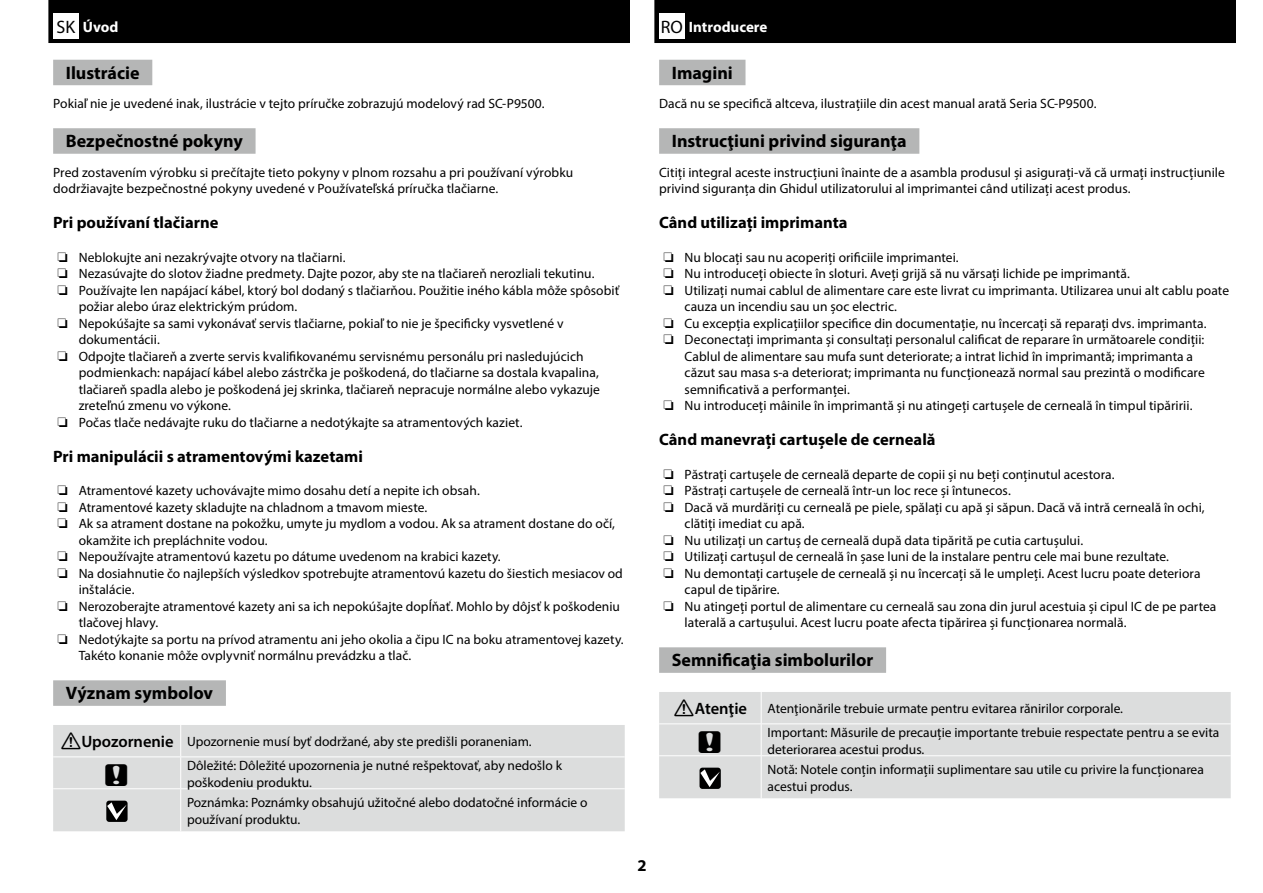
<style>
.page{position:relative;width:1263px;height:893px;background:#fff}
.page>*{position:absolute;margin:0;border:0;box-sizing:border-box;transform-origin:0 0}
.t1{font:30px "TP Publication Group Icons 3 AA";color:#000}
.t2{font:700 18px "Myriad Pro";color:#000}
.t3{font:700 16.5px "Myriad Pro";color:#000}
.t4{font:700 15px "Myriad Pro";color:#fff}
.t5{font:13.5px/16.5px "Myriad Pro";color:#000}
.s1{font-weight:400;font-size:18px;color:#000}
.s2{font-family:"TP Publication Group Icons 4 AAA";font-size:24px}
.s3{font-weight:600;font-size:16.5px}
</style>
<div class="page">
<div style="left:49px;top:0;width:581px;height:43px;background:#000"></div>
<div style="left:655px;top:0;width:580px;height:43px;background:#000"></div>
<div style="left:53px;top:60px;width:99px;height:25px;background:#b5b6b6"></div>
<div style="left:53px;top:128px;width:203px;height:26px;background:#b5b6b6"></div>
<div style="left:53px;top:680px;width:173px;height:26px;background:#b5b6b6"></div>
<div style="left:53px;top:725px;width:572px;height:106px;background:#dcdddd"></div>
<hr style="left:180px;top:725px;width:1px;height:31px;background:#fff">
<hr style="left:53px;top:756px;width:128px;height:1px;background:#fff">
<hr style="left:181px;top:756px;width:444px;height:1px;background:#fff">
<hr style="left:180px;top:757px;width:1px;height:31px;background:#fff">
<hr style="left:53px;top:788px;width:128px;height:1px;background:#fff">
<hr style="left:181px;top:788px;width:444px;height:1px;background:#fff">
<hr style="left:180px;top:789px;width:1px;height:42px;background:#fff">
<svg style="left:106px;top:801px;width:22px;height:21px"></svg>
<div style="left:53px;top:13px;width:26px;height:25px;background:#fff"></div>
<div style="left:659px;top:60px;width:86px;height:25px;background:#b5b6b6"></div>
<div style="left:659px;top:128px;width:260px;height:26px;background:#b5b6b6"></div>
<div style="left:659px;top:647px;width:227px;height:26px;background:#b5b6b6"></div>
<div style="left:659px;top:692px;width:572px;height:106px;background:#dcdddd"></div>
<hr style="left:761px;top:692px;width:1px;height:31px;background:#fff">
<hr style="left:659px;top:723px;width:102px;height:1px;background:#fff">
<hr style="left:761px;top:723px;width:470px;height:1px;background:#fff">
<hr style="left:761px;top:724px;width:1px;height:31px;background:#fff">
<hr style="left:659px;top:755px;width:102px;height:1px;background:#fff">
<hr style="left:761px;top:755px;width:470px;height:1px;background:#fff">
<hr style="left:761px;top:756px;width:1px;height:42px;background:#fff">
<svg style="left:699px;top:768px;width:22px;height:21px"></svg>
<div style="left:659px;top:13px;width:26px;height:25px;background:#fff"></div>
<p class="t4" style="left:57px;top:17px;width:63px"><span class="s1">SK</span> Úvod</p>
<h2 class="t2" style="left:66px;top:61px;width:75px">Ilustrácie</h2>
<p class="t5" style="left:53px;top:95px;width:493px">Pokiaľ nie je uvedené inak, ilustrácie v tejto príručke zobrazujú modelový rad SC-P9500.</p>
<h2 class="t2" style="left:66px;top:130px;width:178px">Bezpečnostné pokyny</h2>
<p class="t5" style="left:53px;top:164px;width:521px">Pred zostavením výrobku si prečítajte tieto pokyny v plnom rozsahu a pri používaní výrobku dodržiavajte bezpečnostné pokyny uvedené v Používateľská príručka tlačiarne.</p>
<p class="t3" style="left:53px;top:212px;width:167px">Pri používaní tlačiarne</p>
<p class="t5" style="left:57px;top:249px;width:290px">❏ Neblokujte ani nezakrývajte otvory na tlačiarni.</p>
<p class="t5" style="left:57px;top:265px;width:539px">❏ Nezasúvajte do slotov žiadne predmety. Dajte pozor, aby ste na tlačiareň nerozliali tekutinu.</p>
<p class="t5" style="left:57px;top:282px;width:563px">❏ Používajte len napájací kábel, ktorý bol dodaný s tlačiarňou. Použitie iného kábla môže spôsobiť</p>
<p class="t5" style="left:79px;top:298px;width:220px">požiar alebo úraz elektrickým prúdom.</p>
<p class="t5" style="left:57px;top:315px;width:508px">❏ Nepokúšajte sa sami vykonávať servis tlačiarne, pokiaľ to nie je špecificky vysvetlené v</p>
<p class="t5" style="left:79px;top:331px;width:83px">dokumentácii.</p>
<p class="t5" style="left:57px;top:348px;width:528px">❏ Odpojte tlačiareň a zverte servis kvalifikovanému servisnému personálu pri nasledujúcich</p>
<p class="t5" style="left:79px;top:364px;width:522px">podmienkach: napájací kábel alebo zástrčka je poškodená, do tlačiarne sa dostala kvapalina,</p>
<p class="t5" style="left:79px;top:381px;width:523px">tlačiareň spadla alebo je poškodená jej skrinka, tlačiareň nepracuje normálne alebo vykazuje</p>
<p class="t5" style="left:79px;top:397px;width:154px">zreteľnú zmenu vo výkone.</p>
<p class="t5" style="left:57px;top:414px;width:467px">❏ Počas tlače nedávajte ruku do tlačiarne a nedotýkajte sa atramentových kaziet.</p>
<p class="t3" style="left:53px;top:445px;width:311px">Pri manipulácii s atramentovými kazetami</p>
<p class="t5" style="left:57px;top:482px;width:424px">❏ Atramentové kazety uchovávajte mimo dosahu detí a nepite ich obsah.</p>
<p class="t5" style="left:57px;top:499px;width:371px">❏ Atramentové kazety skladujte na chladnom a tmavom mieste.</p>
<p class="t5" style="left:57px;top:515px;width:559px">❏ Ak sa atrament dostane na pokožku, umyte ju mydlom a vodou. Ak sa atrament dostane do očí,</p>
<p class="t5" style="left:79px;top:532px;width:191px">okamžite ich prepláchnite vodou.</p>
<p class="t5" style="left:57px;top:548px;width:445px">❏ Nepoužívajte atramentovú kazetu po dátume uvedenom na krabici kazety.</p>
<p class="t5" style="left:57px;top:565px;width:567px">❏ Na dosiahnutie čo najlepších výsledkov spotrebujte atramentovú kazetu do šiestich mesiacov od</p>
<p class="t5" style="left:79px;top:581px;width:57px">inštalácie.</p>
<p class="t5" style="left:57px;top:598px;width:564px">❏ Nerozoberajte atramentové kazety ani sa ich nepokúšajte dopĺňať. Mohlo by dôjsť k poškodeniu</p>
<p class="t5" style="left:79px;top:614px;width:81px">tlačovej hlavy.</p>
<p class="t5" style="left:57px;top:631px;width:568px">❏ Nedotýkajte sa portu na prívod atramentu ani jeho okolia a čipu IC na boku atramentovej kazety.</p>
<p class="t5" style="left:79px;top:647px;width:334px">Takéto konanie môže ovplyvniť normálnu prevádzku a tlač.</p>
<h2 class="t2" style="left:66px;top:682px;width:149px">Význam symbolov</h2>
<p class="t5" style="left:60px;top:733px;width:473px"><span class="s2">!</span><span class="s3">Upozornenie</span> Upozornenie musí byť dodržané, aby ste predišli poraneniam.</p>
<h1 class="t1" style="left:106px;top:755px;width:24px">c</h1>
<p class="t5" style="left:187px;top:757px;width:376px">Dôležité: Dôležité upozornenia je nutné rešpektovať, aby nedošlo k poškodeniu produktu.</p>
<p class="t5" style="left:187px;top:794px;width:402px">Poznámka: Poznámky obsahujú užitočné alebo dodatočné informácie o používaní produktu.</p>
<p class="t4" style="left:661px;top:17px;width:108px"><span class="s1">RO</span> Introducere</p>
<h2 class="t2" style="left:672px;top:61px;width:62px">Imagini</h2>
<p class="t5" style="left:659px;top:95px;width:439px">Dacă nu se specifică altceva, ilustrațiile din acest manual arată Seria SC-P9500.</p>
<h2 class="t2" style="left:672px;top:130px;width:236px">Instrucţiuni privind siguranţa</h2>
<p class="t5" style="left:659px;top:164px;width:567px">Citiți integral aceste instrucțiuni înainte de a asambla produsul și asigurați-vă că urmați instrucțiunile privind siguranța din Ghidul utilizatorului al imprimantei când utilizați acest produs.</p>
<p class="t3" style="left:659px;top:212px;width:190px">Când utilizați imprimanta</p>
<p class="t5" style="left:663px;top:249px;width:297px">❏ Nu blocați sau nu acoperiți orificiile imprimantei.</p>
<p class="t5" style="left:663px;top:265px;width:468px">❏ Nu introduceți obiecte în sloturi. Aveți grijă să nu vărsați lichide pe imprimantă.</p>
<p class="t5" style="left:663px;top:282px;width:567px">❏ Utilizați numai cablul de alimentare care este livrat cu imprimanta. Utilizarea unui alt cablu poate</p>
<p class="t5" style="left:685px;top:298px;width:214px">cauza un incendiu sau un șoc electric.</p>
<p class="t5" style="left:663px;top:315px;width:545px">❏ Cu excepția explicațiilor specifice din documentație, nu încercați să reparați dvs. imprimanta.</p>
<p class="t5" style="left:663px;top:331px;width:542px">❏ Deconectați imprimanta și consultați personalul calificat de reparare în următoarele condiții:</p>
<p class="t5" style="left:685px;top:348px;width:510px">Cablul de alimentare sau mufa sunt deteriorate; a intrat lichid în imprimantă; imprimanta a</p>
<p class="t5" style="left:685px;top:364px;width:522px">căzut sau masa s-a deteriorat; imprimanta nu funcționează normal sau prezintă o modificare</p>
<p class="t5" style="left:685px;top:381px;width:167px">semnificativă a performanței.</p>
<p class="t5" style="left:663px;top:397px;width:531px">❏ Nu introduceți mâinile în imprimantă și nu atingeți cartușele de cerneală în timpul tipăririi.</p>
<p class="t3" style="left:659px;top:429px;width:278px">Când manevrați cartușele de cerneală</p>
<p class="t5" style="left:663px;top:466px;width:453px">❏ Păstrați cartușele de cerneală departe de copii și nu beți conținutul acestora.</p>
<p class="t5" style="left:663px;top:482px;width:349px">❏ Păstrați cartușele de cerneală într-un loc rece și întunecos.</p>
<p class="t5" style="left:663px;top:499px;width:543px">❏ Dacă vă murdăriți cu cerneală pe piele, spălați cu apă și săpun. Dacă vă intră cerneală în ochi,</p>
<p class="t5" style="left:685px;top:515px;width:122px">clătiți imediat cu apă.</p>
<p class="t5" style="left:663px;top:532px;width:421px">❏ Nu utilizați un cartuș de cerneală după data tipărită pe cutia cartușului.</p>
<p class="t5" style="left:663px;top:548px;width:507px">❏ Utilizați cartușul de cerneală în șase luni de la instalare pentru cele mai bune rezultate.</p>
<p class="t5" style="left:663px;top:565px;width:539px">❏ Nu demontați cartușele de cerneală și nu încercați să le umpleți. Acest lucru poate deteriora</p>
<p class="t5" style="left:685px;top:581px;width:96px">capul de tipărire.</p>
<p class="t5" style="left:663px;top:598px;width:555px">❏ Nu atingeți portul de alimentare cu cerneală sau zona din jurul acestuia și cipul IC de pe partea</p>
<p class="t5" style="left:685px;top:614px;width:443px">laterală a cartușului. Acest lucru poate afecta tipărirea și funcționarea normală.</p>
<h2 class="t2" style="left:672px;top:649px;width:203px">Semnificaţia simbolurilor</h2>
<p class="t5" style="left:673px;top:700px;width:451px"><span class="s2">!</span><span class="s3">Atenţie</span> Atenţionările trebuie urmate pentru evitarea rănirilor corporale.</p>
<h1 class="t1" style="left:699px;top:722px;width:24px">c</h1>
<p class="t5" style="left:767px;top:724px;width:453px">Important: Măsurile de precauție importante trebuie respectate pentru a se evita deteriorarea acestui produs.</p>
<p class="t5" style="left:767px;top:761px;width:438px">Notă: Notele conțin informații suplimentare sau utile cu privire la funcționarea acestui produs.</p>
<p class="t3" style="left:637px;top:854px;width:11px">2</p>
</div>
